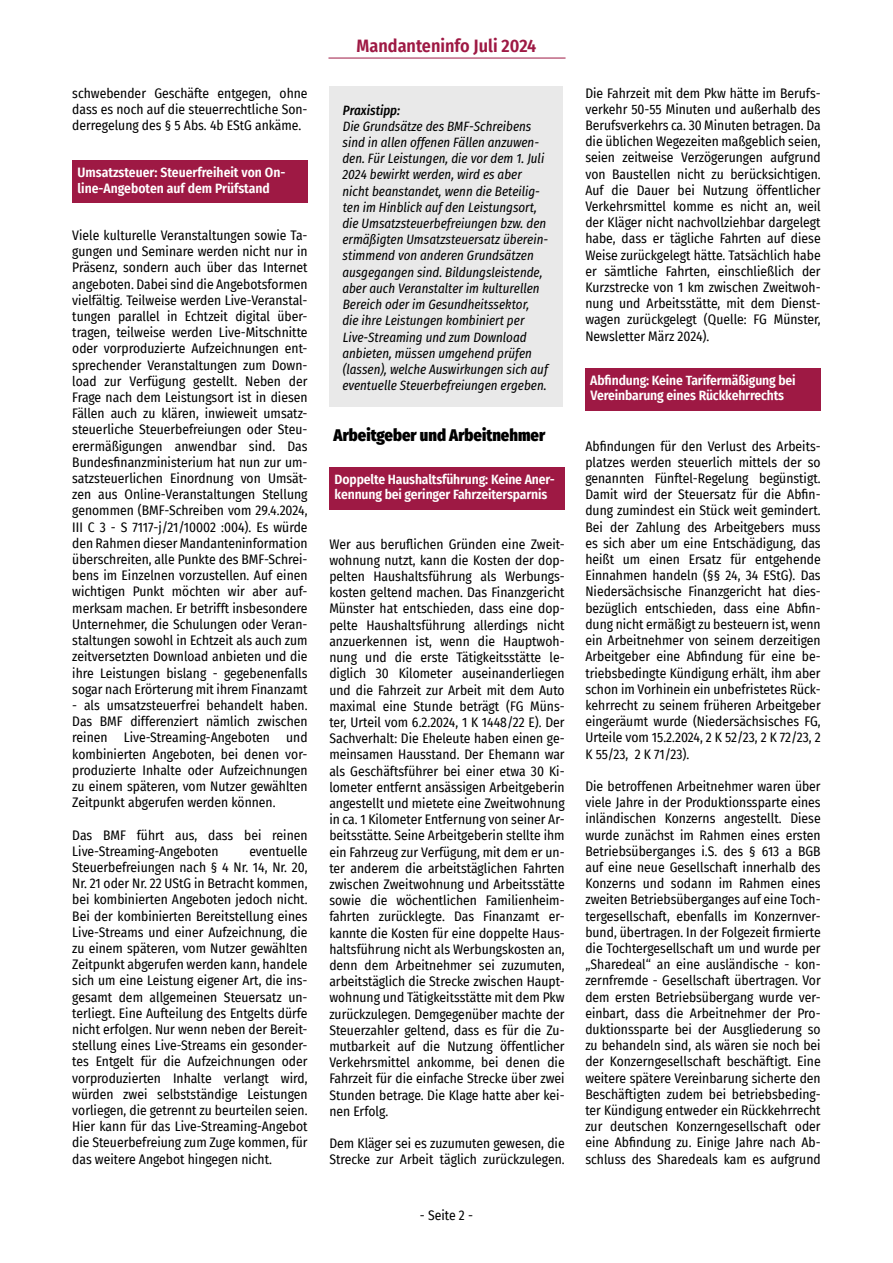
<style>
.page{position:relative;width:893px;height:1263px;background:#fff}
.page>*{position:absolute;margin:0;border:0;box-sizing:border-box;transform-origin:0 0}
.t1{font:600 18px "Fira Sans Condensed";color:#9e1944}
.t2{font:900 16.5px "Fira Sans Condensed";color:#000}
.t3{font:13.5px/16.2px "Fira Sans Condensed";color:#000;text-align:justify}
.t4{font:italic 13.5px/16.2px "Fira Sans Condensed";color:#000}
.t5{font:600 13.5px/15px "Fira Sans Condensed";letter-spacing:-.01em;color:#fff}
.t6{font:italic 500 13.5px "Fira Sans Condensed";color:#000}
</style>
<div class="page">
<hr style="left:328px;top:58px;width:238px;height:1px;background:#9e1944">
<div style="left:72px;top:160px;width:236px;height:42px;background:#9e1944"></div>
<div style="left:329px;top:86px;width:234px;height:321px;background:#e9e9e9"></div>
<div style="left:329px;top:467px;width:236px;height:42px;background:#9e1944"></div>
<div style="left:585px;top:368px;width:236px;height:42px;background:#9e1944"></div>
<p class="t3" style="left:72px;top:84px;width:237px">schwebender Geschäfte entgegen, ohne dass es noch auf die steuerrechtliche Son&shy;derregelung des § 5 Abs. 4b EStG ankäme.</p>
<p class="t5" style="left:78px;top:163px;width:209px;line-height:16.2px">Umsatzsteuer: Steuerfreiheit von On&shy;line-Angeboten auf dem Prüfstand</p>
<p class="t3" style="left:72px;top:227px;width:237px">Viele kulturelle Veranstaltungen sowie Ta&shy;gungen und Seminare werden nicht nur in Präsenz, sondern auch über das Internet angeboten. Dabei sind die Angebotsformen vielfältig. Teilweise werden Live-Veranstal&shy;tungen parallel in Echtzeit digital über&shy;tragen, teilweise werden Live-Mitschnitte oder vorproduzierte Aufzeichnungen ent&shy;sprechender Veranstaltungen zum Down&shy;load zur Verfügung gestellt. Neben der Frage nach dem Leistungsort ist in diesen Fällen auch zu klären, inwieweit umsatz&shy;steuerliche Steuerbefreiungen oder Steu&shy;erermäßigungen anwendbar sind. Das Bundesfinanzministerium hat nun zur um&shy;satzsteuerlichen Einordnung von Umsät&shy;zen aus Online-Veranstaltungen Stellung genommen (BMF-Schreiben vom 29.4.2024, III C 3 - S 7117-j/21/10002 :004). Es würde den Rahmen dieser Mandanteninformation überschreiten, alle Punkte des BMF-Schrei&shy;bens im Einzelnen vorzustellen. Auf einen wichtigen Punkt möchten wir aber auf&shy;merksam machen. Er betrifft insbesondere Unternehmer, die Schulungen oder Veran&shy;staltungen sowohl in Echtzeit als auch zum zeitversetzten Download anbieten und die ihre Leistungen bislang - gegebenenfalls sogar nach Erörterung mit ihrem Finanzamt</p>
<p class="t3" style="left:72px;top:697px;width:237px">- als umsatzsteuerfrei behandelt haben.<br>Das BMF differenziert nämlich zwischen reinen Live-Streaming-Angeboten und kombinierten Angeboten, bei denen vor&shy;produzierte Inhalte oder Aufzeichnungen zu einem späteren, vom Nutzer gewählten Zeitpunkt abgerufen werden können.</p>
<p class="t3" style="left:72px;top:826px;width:237px">Das BMF führt aus, dass bei reinen<br>Live-Streaming-Angeboten</p>
<p class="t3" style="left:72px;top:842px;width:237px;text-indent:177px">eventuelle Steuerbefreiungen nach § 4 Nr. 14, Nr. 20, Nr. 21 oder Nr. 22 UStG in Betracht kommen, bei kombinierten Angeboten jedoch nicht.<br>Bei der kombinierten Bereitstellung eines Live-Streams und einer Aufzeichnung, die zu einem späteren, vom Nutzer gewählten Zeitpunkt abgerufen werden kann, handele sich um eine Leistung eigener Art, die ins&shy;gesamt dem allgemeinen Steuersatz un&shy;terliegt. Eine Aufteilung des Entgelts dürfe nicht erfolgen. Nur wenn neben der Bereit&shy;stellung eines Live-Streams ein gesonder&shy;tes Entgelt für die Aufzeichnungen oder vorproduzierten Inhalte verlangt wird, würden zwei selbstständige Leistungen vorliegen, die getrennt zu beurteilen seien.<br>Hier kann für das Live-Streaming-Angebot die Steuerbefreiung zum Zuge kommen, für das weitere Angebot hingegen nicht.</p>
<h1 class="t1" style="left:357px;top:31px;width:181px">Mandanteninfo Juli 2024</h1>
<p class="t6" style="left:343px;top:100px;width:59px">Praxistipp:</p>
<p class="t4" style="left:342px;top:118px;width:207px">Die Grundsätze des BMF-Schreibens sind in allen offenen Fällen anzuwen&shy;den. Für Leistungen, die vor dem 1. Juli 2024 bewirkt werden, wird es aber nicht beanstandet, wenn die Beteilig&shy;ten im Hinblick auf den Leistungsort, die Umsatzsteuerbefreiungen bzw. den ermäßigten Umsatzsteuersatz überein&shy;stimmend von anderen Grundsätzen ausgegangen sind. Bildungsleistende, aber auch Veranstalter im kulturellen Bereich oder im Gesundheitssektor, die ihre Leistungen kombiniert per Live-Streaming und zum Download anbieten, müssen umgehend prüfen (lassen), welche Auswirkungen sich auf eventuelle Steuerbefreiungen ergeben.</p>
<p class="t2" style="left:334px;top:421px;width:213px">Arbeitgeber und Arbeitnehmer</p>
<p class="t5" style="left:335px;top:471px;width:222px">Doppelte Haushaltsführung: Keine Aner&shy;kennung bei geringer Fahrzeitersparnis</p>
<p class="t3" style="left:329px;top:535px;width:237px">Wer aus beruflichen Gründen eine Zweit&shy;wohnung nutzt, kann die Kosten der dop&shy;pelten Haushaltsführung als Werbungs&shy;kosten geltend machen. Das Finanzgericht Münster hat entschieden, dass eine dop&shy;pelte Haushaltsführung allerdings nicht anzuerkennen ist, wenn die Hauptwoh&shy;nung und die erste Tätigkeitsstätte le&shy;diglich 30 Kilometer auseinanderliegen und die Fahrzeit zur Arbeit mit dem Auto maximal eine Stunde beträgt (FG Müns&shy;ter, Urteil vom 6.2.2024, 1 K 1448/22 E). Der Sachverhalt: Die Eheleute haben einen ge&shy;meinsamen Hausstand. Der Ehemann war als Geschäftsführer bei einer etwa 30 Ki&shy;lometer entfernt ansässigen Arbeitgeberin angestellt und mietete eine Zweitwohnung in ca. 1 Kilometer Entfernung von seiner Ar&shy;beitsstätte. Seine Arbeitgeberin stellte ihm ein Fahrzeug zur Verfügung, mit dem er un&shy;ter anderem die arbeitstäglichen Fahrten zwischen Zweitwohnung und Arbeitsstätte sowie die wöchentlichen Familienheim&shy;fahrten zurücklegte. Das Finanzamt er&shy;kannte die Kosten für eine doppelte Haus&shy;haltsführung nicht als Werbungskosten an, denn dem Arbeitnehmer sei zuzumuten, arbeitstäglich die Strecke zwischen Haupt&shy;wohnung und Tätigkeitsstätte mit dem Pkw zurückzulegen. Demgegenüber machte der Steuerzahler geltend, dass es für die Zu&shy;mutbarkeit auf die Nutzung öffentlicher Verkehrsmittel ankomme, bei denen die Fahrzeit für die einfache Strecke über zwei Stunden betrage. Die Klage hatte aber kei&shy;nen Erfolg.</p>
<p class="t3" style="left:329px;top:1135px;width:237px">Dem Kläger sei es zuzumuten gewesen, die<br>Strecke zur Arbeit täglich zurückzulegen.</p>
<p class="t3" style="left:420px;top:1207px;width:55px">- Seite 2 -</p>
<p class="t3" style="left:585px;top:84px;width:237px">Die Fahrzeit mit dem Pkw hätte im Berufs&shy;verkehr 50-55 Minuten und außerhalb des Berufsverkehrs ca. 30 Minuten betragen. Da die üblichen Wegezeiten maßgeblich seien, seien zeitweise Verzögerungen aufgrund von Baustellen nicht zu berücksichtigen.<br>Auf die Dauer bei Nutzung öffentlicher Verkehrsmittel komme es nicht an, weil der Kläger nicht nachvollziehbar dargelegt habe, dass er tägliche Fahrten auf diese Weise zurückgelegt hätte. Tatsächlich habe er sämtliche Fahrten, einschließlich der Kurzstrecke von 1 km zwischen Zweitwoh&shy;nung und Arbeitsstätte, mit dem Dienst&shy;wagen zurückgelegt (Quelle: FG Münster, Newsletter März 2024).</p>
<p class="t5" style="left:590px;top:372px;width:207px">Abfindung: Keine Tarifermäßigung bei<br>Vereinbarung eines Rückkehrrechts</p>
<p class="t3" style="left:585px;top:437px;width:237px">Abfindungen für den Verlust des Arbeits&shy;platzes werden steuerlich mittels der so genannten Fünftel-Regelung begünstigt.<br>Damit wird der Steuersatz für die Abfin&shy;dung zumindest ein Stück weit gemindert.<br>Bei der Zahlung des Arbeitgebers muss es sich aber um eine Entschädigung, das heißt um einen Ersatz für entgehende Einnahmen handeln (§§ 24, 34 EStG). Das Niedersächsische Finanzgericht hat dies&shy;bezüglich entschieden, dass eine Abfin&shy;dung nicht ermäßigt zu besteuern ist, wenn ein Arbeitnehmer von seinem derzeitigen Arbeitgeber eine Abfindung für eine be&shy;triebsbedingte Kündigung erhält, ihm aber schon im Vorhinein ein unbefristetes Rück&shy;kehrrecht zu seinem früheren Arbeitgeber eingeräumt wurde (Niedersächsisches FG, Urteile vom 15.2.2024, 2 K 52/23, 2 K 72/23, 2<br>K 55/23, 2 K 71/23).</p>
<p class="t3" style="left:585px;top:778px;width:237px">Die betroffenen Arbeitnehmer waren über viele Jahre in der Produktionssparte eines inländischen Konzerns angestellt. Diese wurde zunächst im Rahmen eines ersten Betriebsüberganges i.S. des § 613 a BGB auf eine neue Gesellschaft innerhalb des Konzerns und sodann im Rahmen eines zweiten Betriebsüberganges auf eine Toch&shy;tergesellschaft, ebenfalls im Konzernver&shy;bund, übertragen. In der Folgezeit firmierte die Tochtergesellschaft um und wurde per „Sharedeal“ an eine ausländische - kon&shy;zernfremde - Gesellschaft übertragen. Vor dem ersten Betriebsübergang wurde ver&shy;einbart, dass die Arbeitnehmer der Pro&shy;duktionssparte bei der Ausgliederung so zu behandeln sind, als wären sie noch bei der Konzerngesellschaft beschäftigt. Eine weitere spätere Vereinbarung sicherte den Beschäftigten zudem bei betriebsbeding&shy;ter Kündigung entweder ein Rückkehrrecht zur deutschen Konzerngesellschaft oder eine Abfindung zu. Einige Jahre nach Ab&shy;schluss des Sharedeals kam es aufgrund</p>
</div>
